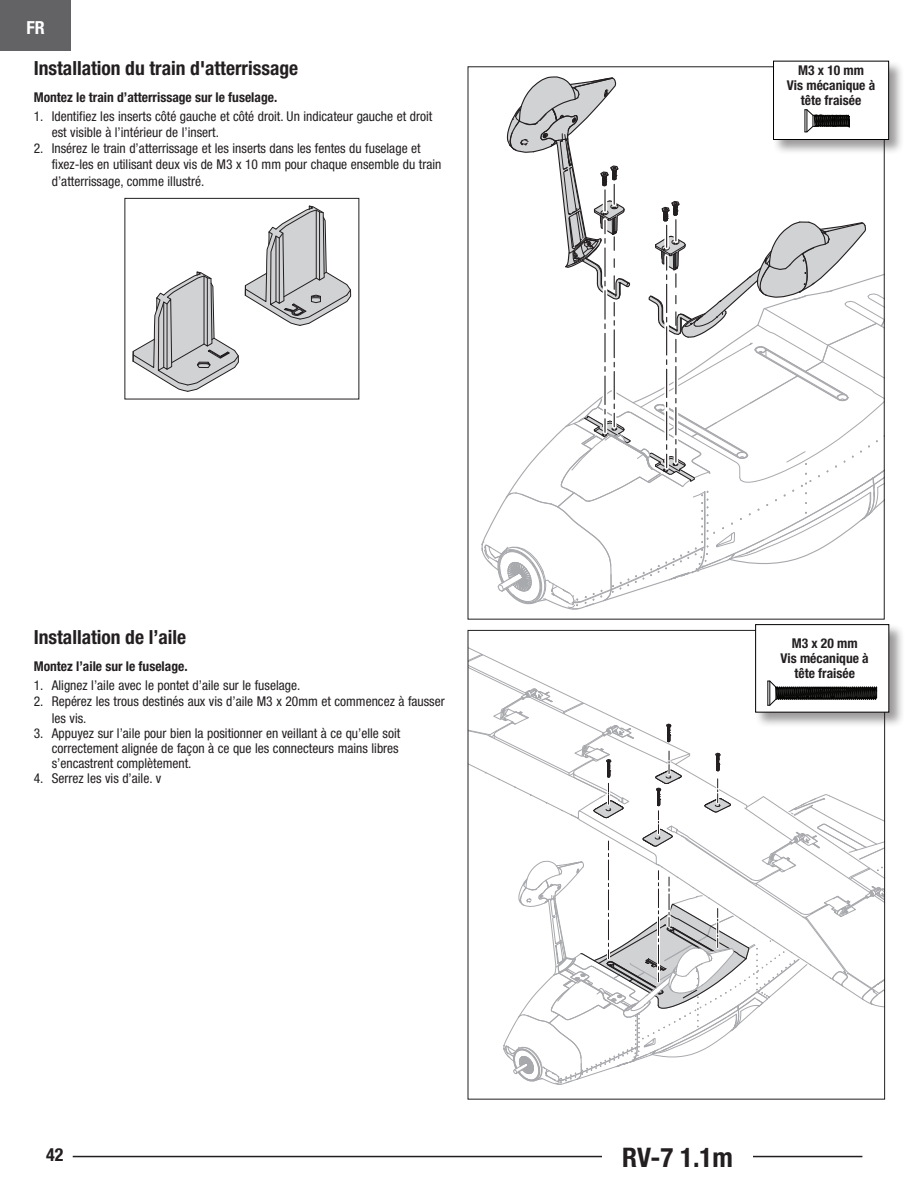
<style>
.page{position:relative;width:918px;height:1188px;background:#fff}
.page>*{position:absolute;margin:0;border:0;box-sizing:border-box;transform-origin:0 0}
.t1{font:700 condensed 27px "Helvetica Neue LT Std";color:#231f20}
.subhead{font:700 condensed 19.5px "Helvetica Neue LT Std";color:#231f20}
.t2{font:700 condensed 18px "Helvetica Neue LT Std";color:#fff}
.t3{font:700 condensed 18px "Helvetica Neue LT Std";color:#231f20}
.t4{font:condensed 13.5px/16.2px "Helvetica Neue LT Std";color:#231f20}
.subhead-2{font:700 condensed 13.5px "Helvetica Neue LT Std";color:#231f20}
.Body_Text{font:700 condensed 13.5px/15px "Helvetica Neue LT Std";color:#231f20;text-align:center}
</style>
<div class="page">
<div style="left:0;top:0;width:71px;height:51px;background:#636366"></div>
<hr style="left:73px;top:1156px;width:789px;height:1px;background:#231f20">
<div style="left:602px;top:1147px;width:151px;height:20px;background:#fff"></div>
<svg style="left:132px;top:205px;width:219px;height:187px"></svg>
<div style="left:772px;top:60px;width:133px;height:96px;background:#231f20;opacity:.45"></div>
<svg style="left:480px;top:60px;width:409px;height:550px"></svg>
<div style="left:754px;top:624px;width:151px;height:104px;background:#231f20;opacity:.45"></div>
<svg style="left:468px;top:624px;width:422px;height:462px"></svg>
<h3 class="t2" style="left:27px;top:17px;width:20px">FR</h3>
<p class="subhead" style="left:34px;top:56px;width:266px">Installation du train d'atterrissage</p>
<p class="subhead-2" style="left:34px;top:89px;width:245px">Montez le train d’atterrissage sur le fuselage.</p>
<p class="t4" style="left:52px;top:108px;width:382px;text-indent:-18px">1. Identifiez les inserts côté gauche et côté droit. Un indicateur gauche et droit est visible à l’intérieur de l’insert.</p>
<p class="t4" style="left:52px;top:140px;width:391px;text-indent:-18px">2. Insérez le train d’atterrissage et les inserts dans les fentes du fuselage et fixez-les en utilisant deux vis de M3 x 10 mm pour chaque ensemble du train d’atterrissage, comme illustré.</p>
<p class="Body_Text" style="left:798px;top:62px;width:67px">M3 x 10 mm</p>
<p class="Body_Text" style="left:787px;top:77px;width:90px">Vis mécanique à tête fraisée</p>
<p class="subhead" style="left:34px;top:625px;width:154px">Installation de l’aile</p>
<p class="subhead-2" style="left:34px;top:658px;width:155px">Montez l’aile sur le fuselage.</p>
<p class="t4" style="left:34px;top:677px;width:268px">1. Alignez l’aile avec le pontet d’aile sur le fuselage.</p>
<p class="t4" style="left:52px;top:693px;width:395px;text-indent:-18px">2. Repérez les trous destinés aux vis d’aile M3 x 20mm et commencez à fausser les vis.</p>
<p class="t4" style="left:52px;top:725px;width:350px;line-height:15px;text-align:justify;text-indent:-18px">3. Appuyez sur l’aile pour bien la positionner en veillant à ce qu’elle soit correctement alignée de façon à ce que les connecteurs mains libres s’encastrent complètement.</p>
<p class="t4" style="left:34px;top:770px;width:129px">4. Serrez les vis d’aile. v</p>
<p class="Body_Text" style="left:792px;top:635px;width:67px">M3 x 20 mm</p>
<p class="Body_Text" style="left:781px;top:650px;width:90px">Vis mécanique à tête fraisée</p>
<h3 class="t3" style="left:46px;top:1144px;width:19px">42</h3>
<h1 class="t1" style="left:622px;top:1141px;width:112px">RV-7 1.1m</h1>
</div>
